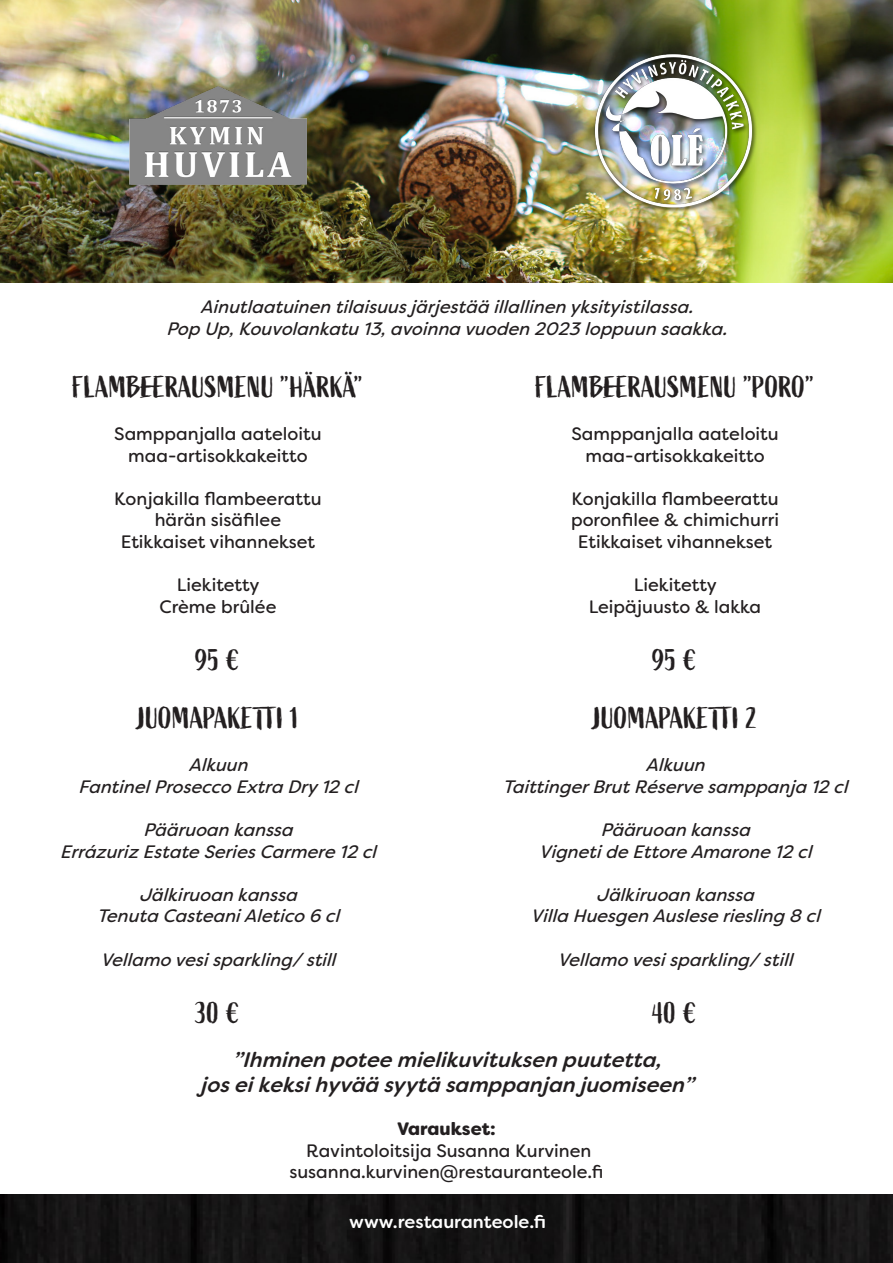
<style>
.page{position:relative;width:893px;height:1263px;background:#fff}
.page>*{position:absolute;margin:0;border:0;box-sizing:border-box;transform-origin:0 0}
.t1{font:30px "Active";color:#231f20}
.t2{font:italic 500 21px "Filson Soft";color:#231f20}
.t3{font:italic 18px/21.6px "Filson Soft";color:#231f20;text-align:center}
.t4{font:18px/21.6px "Filson Soft";color:#231f20;text-align:center}
.t5{font:500 18px "Filson Soft";color:#fff}
.t6{font:900 18px "Filson Soft";color:#231f20}
</style>
<div class="page">
<img style="left:0;top:1195px;width:893px;height:68px">
<img style="left:0;top:0;width:893px;height:283px">
<img style="left:130px;top:81px;width:176px;height:103px">
<img style="left:593px;top:52px;width:164px;height:162px">
<p class="t3" style="left:200px;top:296px;width:500px">Ainutlaatuinentilaisuusjärjestää illallinenyksityistilassa.</p>
<p class="t3" style="left:166px;top:318px;width:569px">Pop Up,Kouvolankatu13,avoinna vuoden2023loppuunsaakka.</p>
<p class="t1" style="left:73px;top:370px;width:292px">FLAMBEERAUSMENU ”HÄRKÄ”</p>
<p class="t4" style="left:114px;top:423px;width:209px">Samppanjalla aateloitu</p>
<p class="t4" style="left:128px;top:444px;width:181px">maa-artisokkakeitto</p>
<p class="t4" style="left:114px;top:488px;width:209px">Konjakilla flambeerattu</p>
<p class="t4" style="left:155px;top:509px;width:128px">härän sisäfilee</p>
<p class="t4" style="left:121px;top:531px;width:196px">Etikkaiset vihannekset</p>
<p class="t4" style="left:177px;top:574px;width:84px">Liekitetty</p>
<p class="t4" style="left:159px;top:596px;width:118px">Crème brûlée</p>
<p class="t1" style="left:196px;top:643px;width:46px">95 €</p>
<p class="t1" style="left:137px;top:701px;width:163px">JUOMAPAKETTI 1</p>
<p class="t3" style="left:188px;top:754px;width:67px">Alkuun</p>
<p class="t3" style="left:78px;top:776px;width:287px">FantinelProseccoExtra Dry12cl</p>
<p class="t3" style="left:60px;top:819px;width:324px">Pääruoankanssa<br>ErrázurizEstateSeriesCarmere12cl</p>
<p class="t3" style="left:139px;top:884px;width:165px">Jälkiruoankanssa</p>
<p class="t3" style="left:97px;top:905px;width:250px">Tenuta CasteaniAletico6cl</p>
<p class="t3" style="left:101px;top:948px;width:242px">Vellamovesisparkling/still</p>
<p class="t1" style="left:196px;top:996px;width:46px">30 €</p>
<p class="t1" style="left:535px;top:370px;width:281px">FLAMBEERAUSMENU ”PORO”</p>
<p class="t4" style="left:571px;top:423px;width:209px">Samppanjalla aateloitu</p>
<p class="t4" style="left:585px;top:444px;width:181px">maa-artisokkakeitto</p>
<p class="t4" style="left:571px;top:488px;width:209px">Konjakilla flambeerattu</p>
<p class="t4" style="left:571px;top:509px;width:209px">poronfilee &amp; chimichurri</p>
<p class="t4" style="left:578px;top:531px;width:196px">Etikkaiset vihannekset</p>
<p class="t4" style="left:634px;top:574px;width:84px">Liekitetty</p>
<p class="t4" style="left:589px;top:596px;width:174px">Leipäjuusto &amp; lakka</p>
<p class="t1" style="left:653px;top:643px;width:46px">95 €</p>
<p class="t1" style="left:593px;top:701px;width:166px">JUOMAPAKETTI 2</p>
<p class="t3" style="left:646px;top:754px;width:67px">Alkuun</p>
<p class="t3" style="left:503px;top:776px;width:353px">TaittingerBrutRéservesamppanja 12cl</p>
<p class="t3" style="left:539px;top:819px;width:280px">Pääruoankanssa<br>VignetideEttoreAmarone12cl</p>
<p class="t3" style="left:596px;top:884px;width:165px">Jälkiruoankanssa</p>
<p class="t3" style="left:530px;top:905px;width:297px">Villa HuesgenAusleseriesling 8 cl</p>
<p class="t3" style="left:558px;top:948px;width:242px">Vellamovesisparkling/still</p>
<p class="t1" style="left:653px;top:996px;width:46px">40 €</p>
<p class="t2" style="left:232px;top:1046px;width:437px">”Ihminenpoteemielikuvituksenpuutetta,</p>
<p class="t2" style="left:200px;top:1071px;width:502px">joseikeksihyvää syytä samppanjanjuomiseen”</p>
<p class="t6" style="left:397px;top:1117px;width:100px">Varaukset:</p>
<p class="t4" style="left:289px;top:1139px;width:316px">Ravintoloitsija Susanna Kurvinen susanna.kurvinen@restauranteole.fi</p>
<p class="t5" style="left:349px;top:1210px;width:199px">www.restauranteole.fi</p>
</div>
